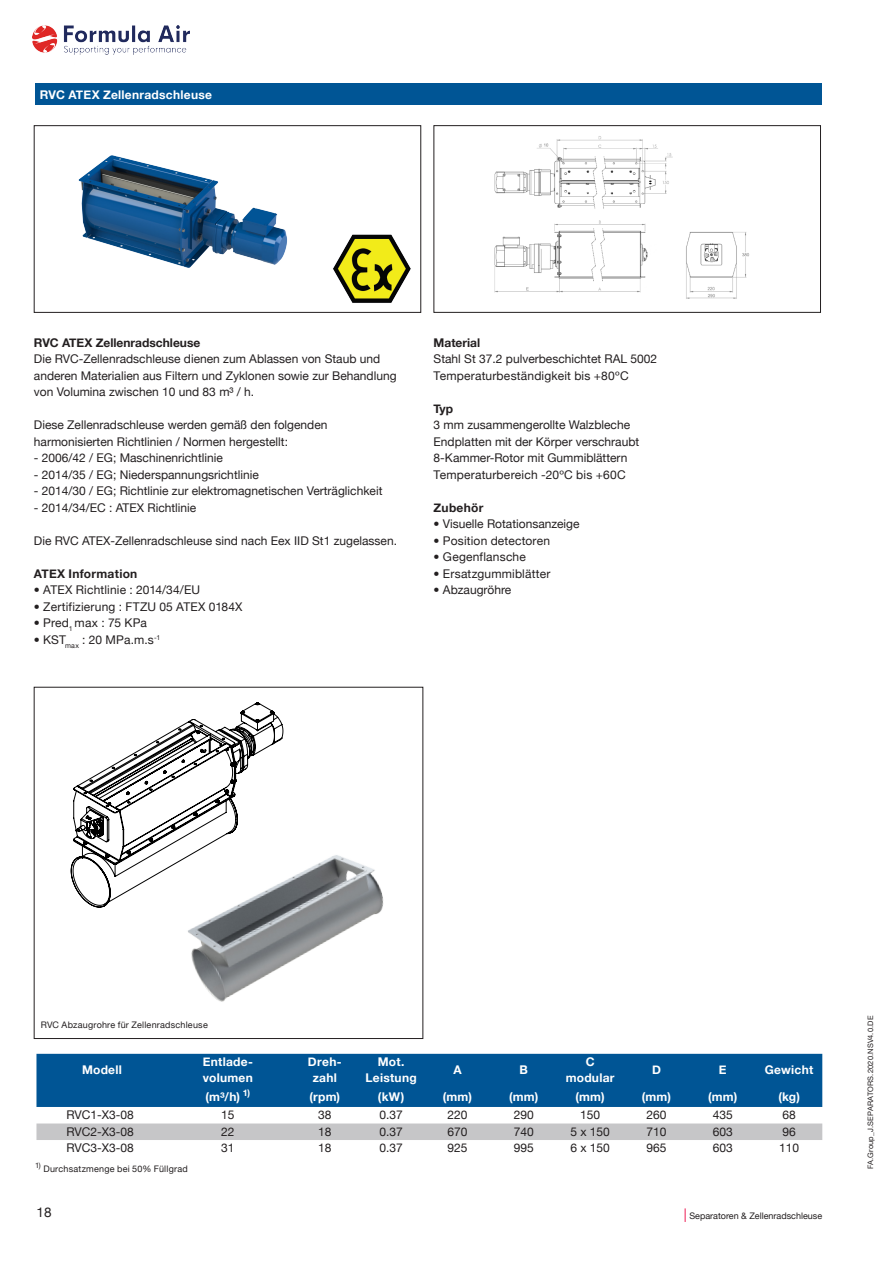
<style>
.page{position:relative;width:893px;height:1263px;background:#fff}
.page>*{position:absolute;margin:0;border:0;box-sizing:border-box;transform-origin:0 0}
.t1{font:13.5px "Helvetica Neue";color:#231f20}
.Body_alinea{font:12px/16.5px "Helvetica Neue";color:#231f20}
.Body_alinea_tabel{font:12px "Helvetica Neue";color:#231f20}
.Header3-_H3_tabel_bo{font:700 12px/16.5px "Helvetica Neue";letter-spacing:.02em;color:#fff;text-align:center}
.Header1-H1{font:700 12px "Helvetica Neue";letter-spacing:.025em;color:#fff}
.Body_alinea-2{font:700 12px "Helvetica Neue";letter-spacing:.02em;color:#231f20}
.Body_alinea_tabel-2{font:9px "Helvetica Neue";letter-spacing:.015em;color:#231f20}
.Subheader2-H2{font:9px "Helvetica Neue";letter-spacing:.025em;color:#231f20}
.Subheader2-H2-2{font:7.5px "Helvetica Neue";letter-spacing:.025em;color:#231f20}
.s1{font-weight:700}
.s2{font-size:13.5px;color:#ed154e}
</style>
<div class="page">
<img style="left:32px;top:26px;width:158px;height:28px">
<div style="left:434px;top:125px;width:387px;height:188px;border:1px solid #231f20"></div>
<div style="left:34px;top:125px;width:387px;height:188px;border:1px solid #231f20"></div>
<img style="left:494px;top:136px;width:256px;height:163px">
<div style="left:36px;top:84px;width:786px;height:21px;background:#005595"></div>
<div style="left:36px;top:1054px;width:786px;height:53px;background:#005595"></div>
<div style="left:36px;top:1123px;width:786px;height:17px;background:#c6c6c8"></div>
<svg style="left:71px;top:702px;width:212px;height:205px"></svg>
<img style="left:153px;top:795px;width:231px;height:207px">
<img style="left:333px;top:234px;width:78px;height:69px">
<img style="left:78px;top:155px;width:209px;height:113px">
<p class="Header1-H1" style="left:40px;top:87px;width:174px">RVC ATEX Zellenradschleuse</p>
<p class="Header1-H1" style="left:40px;top:87px;width:10px">A</p>
<p class="Body_alinea" style="left:34px;top:334px;width:364px"><span class="s1">RVC ATEX Zellenradschleuse<br></span>Die RVC-Zellenradschleuse dienen zum Ablassen von Staub und anderen Materialien aus Filtern und Zyklonen sowie zur Behandlung von Volumina zwischen 10 und 83 m³ / h.</p>
<p class="Body_alinea" style="left:34px;top:417px;width:295px">Diese Zellenradschleuse werden gemäß den folgenden harmonisierten Richtlinien / Normen hergestellt:</p>
<p class="Body_alinea" style="left:34px;top:450px;width:190px">- 2006/42 / EG; Maschinenrichtlinie</p>
<p class="Body_alinea" style="left:34px;top:466px;width:226px">- 2014/35 / EG; Niederspannungsrichtlinie</p>
<p class="Body_alinea" style="left:34px;top:483px;width:350px">- 2014/30 / EG; Richtlinie zur elektromagnetischen Verträglichkeit</p>
<p class="Body_alinea" style="left:34px;top:499px;width:164px">- 2014/34/EC : ATEX Richtlinie</p>
<p class="Body_alinea" style="left:34px;top:532px;width:365px">Die RVC ATEX-Zellenradschleuse sind nach Eex IID St1 zugelassen.</p>
<p class="Body_alinea-2" style="left:34px;top:566px;width:105px">ATEX Information</p>
<p class="Body_alinea" style="left:34px;top:582px;width:168px">• ATEX Richtlinie : 2014/34/EU</p>
<p class="Body_alinea" style="left:34px;top:598px;width:210px">• Zertifizierung : FTZU 05 ATEX 0184X</p>
<p class="Body_alinea" style="left:34px;top:615px;width:115px">• Pred<sub>1</sub> max : 75 KPa</p>
<p class="Body_alinea" style="left:34px;top:631px;width:128px">• KST<sub>max</sub> : 20 MPa.m.s<sup>-1</sup></p>
<p class="Body_alinea" style="left:434px;top:334px;width:225px"><span class="s1">Material<br></span>Stahl St 37.2 pulverbeschichtet RAL 5002</p>
<p class="Body_alinea" style="left:434px;top:367px;width:197px">Temperaturbeständigkeit bis +80ºC</p>
<p class="Body_alinea" style="left:434px;top:400px;width:198px"><span class="s1">Typ<br></span>3 mm zusammengerollte Walzbleche</p>
<p class="Body_alinea" style="left:434px;top:433px;width:207px">Endplatten mit der Körper verschraubt</p>
<p class="Body_alinea" style="left:434px;top:450px;width:195px">8-Kammer-Rotor mit Gummiblättern</p>
<p class="Body_alinea" style="left:434px;top:466px;width:194px">Temperaturbereich -20ºC bis +60C</p>
<p class="Body_alinea-2" style="left:434px;top:500px;width:51px">Zubehör</p>
<p class="Body_alinea" style="left:434px;top:516px;width:147px">• Visuelle Rotationsanzeige</p>
<p class="Body_alinea" style="left:434px;top:532px;width:118px">• Position detectoren</p>
<p class="Body_alinea" style="left:434px;top:549px;width:94px">• Gegenflansche</p>
<p class="Body_alinea" style="left:434px;top:565px;width:118px">• Ersatzgummiblätter</p>
<p class="Body_alinea" style="left:434px;top:582px;width:79px">• Abzaugröhre</p>
<p class="Body_alinea_tabel-2" style="left:41px;top:1019px;width:169px">RVC Abzaugrohre für Zellenradschleuse</p>
<p class="Header3-_H3_tabel_bo" style="left:82px;top:1061px;width:41px">Modell</p>
<p class="Header1-H1" style="left:203px;top:1054px;width:52px">Entlade-</p>
<p class="Header1-H1" style="left:203px;top:1070px;width:52px">volumen</p>
<p class="Header3-_H3_tabel_bo" style="left:308px;top:1053px;width:35px">Dreh-</p>
<p class="Header3-_H3_tabel_bo" style="left:313px;top:1069px;width:26px">zahl</p>
<p class="Header3-_H3_tabel_bo" style="left:365px;top:1053px;width:53px">Mot.<br>Leistung</p>
<p class="Header3-_H3_tabel_bo" style="left:453px;top:1061px;width:10px">A</p>
<p class="Header3-_H3_tabel_bo" style="left:520px;top:1061px;width:10px">B</p>
<p class="Header3-_H3_tabel_bo" style="left:586px;top:1053px;width:10px">C</p>
<p class="Header3-_H3_tabel_bo" style="left:566px;top:1069px;width:50px">modular</p>
<p class="Header3-_H3_tabel_bo" style="left:652px;top:1061px;width:10px">D</p>
<p class="Header3-_H3_tabel_bo" style="left:719px;top:1061px;width:9px">E</p>
<p class="Header3-_H3_tabel_bo" style="left:765px;top:1061px;width:50px">Gewicht</p>
<p class="Header3-_H3_tabel_bo" style="left:205px;top:1088px;width:46px">(m³/h) <sup>1)</sup></p>
<p class="Header3-_H3_tabel_bo" style="left:309px;top:1088px;width:32px">(rpm)</p>
<p class="Header3-_H3_tabel_bo" style="left:378px;top:1088px;width:28px">(kW)</p>
<p class="Header3-_H3_tabel_bo" style="left:443px;top:1088px;width:31px">(mm)</p>
<p class="Header3-_H3_tabel_bo" style="left:509px;top:1088px;width:31px">(mm)</p>
<p class="Header3-_H3_tabel_bo" style="left:575px;top:1088px;width:31px">(mm)</p>
<p class="Header3-_H3_tabel_bo" style="left:642px;top:1088px;width:31px">(mm)</p>
<p class="Header3-_H3_tabel_bo" style="left:708px;top:1088px;width:31px">(mm)</p>
<p class="Header3-_H3_tabel_bo" style="left:778px;top:1088px;width:23px">(kg)</p>
<p class="Body_alinea_tabel" style="left:67px;top:1108px;width:69px">RVC1-X3-08</p>
<p class="Body_alinea_tabel" style="left:221px;top:1108px;width:15px">15</p>
<p class="Body_alinea_tabel" style="left:318px;top:1108px;width:15px">38</p>
<p class="Body_alinea_tabel" style="left:379px;top:1108px;width:25px">0.37</p>
<p class="Body_alinea_tabel" style="left:447px;top:1108px;width:22px">220</p>
<p class="Body_alinea_tabel" style="left:514px;top:1108px;width:22px">290</p>
<p class="Body_alinea_tabel" style="left:580px;top:1108px;width:22px">150</p>
<p class="Body_alinea_tabel" style="left:646px;top:1108px;width:22px">260</p>
<p class="Body_alinea_tabel" style="left:713px;top:1108px;width:22px">435</p>
<p class="Body_alinea_tabel" style="left:782px;top:1108px;width:15px">68</p>
<p class="Body_alinea_tabel" style="left:67px;top:1124px;width:69px">RVC2-X3-08</p>
<p class="Body_alinea_tabel" style="left:221px;top:1124px;width:15px">22</p>
<p class="Body_alinea_tabel" style="left:318px;top:1124px;width:15px">18</p>
<p class="Body_alinea_tabel" style="left:379px;top:1124px;width:25px">0.37</p>
<p class="Body_alinea_tabel" style="left:447px;top:1124px;width:22px">670</p>
<p class="Body_alinea_tabel" style="left:514px;top:1124px;width:22px">740</p>
<p class="Body_alinea_tabel" style="left:570px;top:1124px;width:41px">5 x 150</p>
<p class="Body_alinea_tabel" style="left:646px;top:1124px;width:22px">710</p>
<p class="Body_alinea_tabel" style="left:713px;top:1124px;width:22px">603</p>
<p class="Body_alinea_tabel" style="left:782px;top:1124px;width:15px">96</p>
<p class="Body_alinea_tabel" style="left:67px;top:1141px;width:69px">RVC3-X3-08</p>
<p class="Body_alinea_tabel" style="left:221px;top:1141px;width:15px">31</p>
<p class="Body_alinea_tabel" style="left:318px;top:1141px;width:15px">18</p>
<p class="Body_alinea_tabel" style="left:379px;top:1141px;width:25px">0.37</p>
<p class="Body_alinea_tabel" style="left:447px;top:1141px;width:22px">925</p>
<p class="Body_alinea_tabel" style="left:514px;top:1141px;width:22px">995</p>
<p class="Body_alinea_tabel" style="left:570px;top:1141px;width:41px">6 x 150</p>
<p class="Body_alinea_tabel" style="left:646px;top:1141px;width:22px">965</p>
<p class="Body_alinea_tabel" style="left:713px;top:1141px;width:22px">603</p>
<p class="Body_alinea_tabel" style="left:779px;top:1141px;width:22px">110</p>
<p class="Subheader2-H2-2" style="left:35px;top:1160px;width:7px">1)</p>
<p class="Subheader2-H2" style="left:43px;top:1163px;width:146px">Durchsatzmenge bei 50% Füllgrad</p>
<p class="t1" style="left:37px;top:1204px;width:17px">18</p>
<p class="Body_alinea_tabel-2" style="left:684px;top:1211px;width:140px"><span class="s2">|</span> Separatoren &amp; Zellenradschleuse</p>
<p class="Subheader2-H2-2" style="left:866px;top:1169px;width:155px;rotate:-90deg">FA.Group_J.SEPARATORS.2020.NSV4.0.DE</p>
</div>
